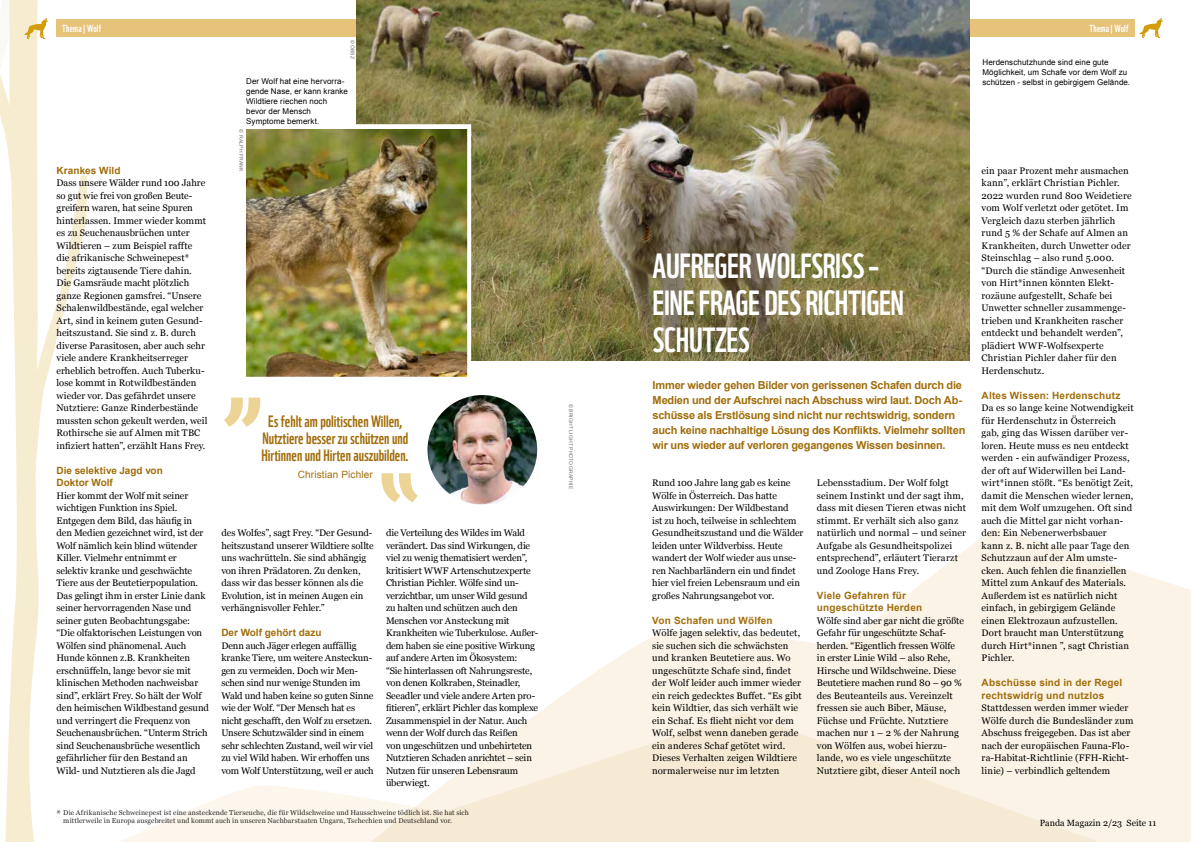
<style>
.page{position:relative;width:1191px;height:842px;background:#fff}
.page>*{position:absolute;margin:0;border:0;box-sizing:border-box;transform-origin:0 0}
.t1{font:108.9px "WWF";color:#d39c0a}
.t2{font:34px/37px "WWF";letter-spacing:-.01em;color:#fff}
.t3{font:16px/17px "WWF";color:#a16d0b;text-align:center}
.t4{font:700 11px/15px "Arial";letter-spacing:-.02em;color:#a16d0b}
.t5{font:700 10px/12.5px "Arial";letter-spacing:.015em;color:#a16d0b}
.t6{font:10px "WWF";letter-spacing:.01em;color:#fff}
.t7{font:10px "Arial";letter-spacing:.015em;color:#a16d0b}
.t8{font:9.5px/12.5px "Georgia";letter-spacing:.005em;color:#000}
.t9{font:9.5px/12.5px "Georgia";letter-spacing:-.015em;color:#000}
.t10{font:9.5px/12.5px "Georgia";letter-spacing:-.02em;color:#000}
.t11{font:9px "Georgia";color:#000}
.t12{font:8px/10px "Arial";letter-spacing:.01em;color:#000}
.t13{font:7px/8px "Georgia";letter-spacing:.015em;color:#000}
.t14{font:5px "Arial";letter-spacing:.035em;color:#706f6f}
.s1{font-size:9.5px}
</style>
<div class="page">
<svg style="left:0;top:0;width:87px;height:713px"></svg>
<svg style="left:539px;top:527px;width:652px;height:315px;fill:#faf3e6"></svg>
<div style="left:652px;top:20px;width:482px;height:17px;background:#e6c379"></div>
<div style="left:57px;top:20px;width:482px;height:17px;background:#e6c379"></div>
<img style="left:25px;top:19px;width:23px;height:20px">
<img style="left:356px;top:0;width:613px;height:360px">
<img style="left:247px;top:129px;width:219px;height:247px">
<div style="left:242px;top:124px;width:229px;height:257px;border:4px solid #fff"></div>
<svg style="left:5px;top:713px;width:1165px;height:129px"></svg>
<img style="left:1140px;top:18px;width:22px;height:20px">
<img style="left:427px;top:395px;width:110px;height:110px;border-radius:55px">
<p class="t6" style="left:62px;top:20px;width:41px">Thema | Wolf</p>
<p class="t5" style="left:57px;top:164px;width:66px">Krankes Wild</p>
<p class="t8" style="left:57px;top:176px;width:152px">Dass unsere Wälder rund 100 Jahre so gut wie frei von großen Beute&shy;greifern waren, hat seine Spuren hinterlassen. Immer wieder kommt es zu Seuchenausbrüchen unter Wildtieren – zum Beispiel raffte die afrikanische Schweinepest* bereits zigtausende Tiere dahin.<br>Die Gamsräude macht plötzlich ganze Regionen gamsfrei. “Unsere Schalenwildbestände, egal welcher Art, sind in keinem guten Gesund&shy;heitszustand. Sie sind z. B. durch diverse Parasitosen, aber auch sehr viele andere Krankheitserreger erheblich betroffen. Auch Tuberku&shy;lose kommt in Rotwildbeständen wieder vor. Das gefährdet unsere Nutztiere: Ganze Rinderbestände mussten schon gekeult werden, weil Rothirsche sie auf Almen mit TBC infiziert hatten”, erzählt Hans Frey.</p>
<p class="t5" style="left:57px;top:464px;width:108px">Die selektive Jagd von<br>Doktor Wolf</p>
<p class="t8" style="left:57px;top:489px;width:154px">Hier kommt der Wolf mit seiner wichtigen Funktion ins Spiel.<br>Entgegen dem Bild, das häufig in den Medien gezeichnet wird, ist der Wolf nämlich kein blind wütender Killer. Vielmehr entnimmt er selektiv kranke und geschwächte Tiere aus der Beutetierpopulation.<br>Das gelingt ihm in erster Linie dank seiner hervorragenden Nase und seiner guten Beobachtungsgabe: “Die olfaktorischen Leistungen von Wölfen sind phänomenal. Auch Hunde können z.B. Krankheiten erschnüffeln, lange bevor sie mit klinischen Methoden nachweisbar sind”, erklärt Frey. So hält der Wolf den heimischen Wildbestand gesund und verringert die Frequenz von Seuchenausbrüchen. “Unterm Strich sind Seuchenausbrüche wesentlich gefährlicher für den Bestand an Wild- und Nutztieren als die Jagd</p>
<p class="t14" style="left:356px;top:40px;width:21px;rotate:90deg">© ÖBSZ</p>
<p class="t12" style="left:246px;top:76px;width:103px">Der Wolf hat eine hervorra&shy;gende Nase, er kann kranke<br>Wildtiere riechen noch bevor der Mensch<br>Symptome bemerkt.</p>
<p class="t14" style="left:245px;top:129px;width:44px;rotate:90deg">© RALPH FRANK</p>
<h1 class="t1" style="left:225px;top:286px;width:37px">„</h1>
<h3 class="t3" style="left:261px;top:411px;width:149px">Es fehlt am politischen Willen,<br>Nutztiere besser zu schützen und<br>Hirtinnen und Hirten auszubilden.</h3>
<p class="t7" style="left:298px;top:468px;width:76px">Christian Pichler</p>
<p class="t8" style="left:221px;top:526px;width:154px">des Wolfes”, sagt Frey. “Der Gesund&shy;heitszustand unserer Wildtiere sollte uns wachrütteln. Sie sind abhängig von ihren Prädatoren. Zu denken, dass wir das besser können als die Evolution, ist in meinen Augen ein verhängnisvoller Fehler.”</p>
<p class="t5" style="left:221px;top:627px;width:102px">Der Wolf gehört dazu</p>
<p class="t10" style="left:221px;top:639px;width:154px">Denn auch Jäger erlegen auffällig kranke Tiere, um weitere Ansteckun&shy;gen zu vermeiden. Doch wir Men&shy;schen sind nur wenige Stunden im Wald und haben keine so guten Sinne wie der Wolf. “Der Mensch hat es nicht geschafft, den Wolf zu ersetzen.<br>Unsere Schutzwälder sind in einem sehr schlechten Zustand, weil wir viel zu viel Wild haben. Wir erhoffen uns vom Wolf Unterstützung, weil er auch</p>
<p class="t9" style="left:386px;top:526px;width:154px">die Verteilung des Wildes im Wald verändert. Das sind Wirkungen, die viel zu wenig thematisiert werden”, kritisiert WWF Artenschutzexperte Christian Pichler. Wölfe sind un&shy;verzichtbar, um unser Wild gesund zu halten und schützen auch den Menschen vor Ansteckung mit Krankheiten wie Tuberkulose. Außer&shy;dem haben sie eine positive Wirkung auf andere Arten im Ökosystem:<br>“Sie hinterlassen oft Nahrungsreste, von denen Kolkraben, Steinadler, Seeadler und viele andere Arten pro&shy;fitieren”, erklärt Pichler das komplexe Zusammenspiel in der Natur. Auch wenn der Wolf durch das Reißen<br>von ungeschützen und unbehirteten Nutztieren Schaden anrichtet – sein Nutzen für unseren Lebensraum überwiegt.</p>
<p class="t13" style="left:63px;top:808px;width:407px;text-indent:-7px"><span class="s1">*</span> Die Afrikanische Schweinepest ist eine ansteckende Tierseuche, die für Wildschweine und Hausschweine tödlich ist. Sie hat sich mittlerweile in Europa ausgebreitet und kommt auch in unseren Nachbarstaaten Ungarn, Tschechien und Deutschland vor.</p>
<p class="t14" style="left:574px;top:404px;width:87px;rotate:90deg">© BRIGHT LIGHT PHOTOGRAPHIE</p>
<p class="t6" style="left:1089px;top:20px;width:41px">Thema | Wolf</p>
<p class="t12" style="left:982px;top:57px;width:149px">Herdenschutzhunde sind eine gute<br>Möglichkeit, um Schafe vor dem Wolf zu schützen - selbst in gebirgigem Gelände.</p>
<h2 class="t2" style="left:652px;top:244px;width:253px">AUFREGER WOLFSRISS –<br>EINE FRAGE DES RICHTIGEN<br>SCHUTZES</h2>
<p class="t4" style="left:652px;top:378px;width:314px">Immer wieder gehen Bilder von gerissenen Schafen durch die Medien und der Aufschrei nach Abschuss wird laut. Doch Ab&shy;schüsse als Erstlösung sind nicht nur rechtswidrig, sondern auch keine nachhaltige Lösung des Konflikts. Vielmehr sollten wir uns wieder auf verloren gegangenes Wissen besinnen.</p>
<p class="t8" style="left:652px;top:476px;width:153px">Rund 100 Jahre lang gab es keine Wölfe in Österreich. Das hatte Auswirkungen: Der Wildbestand<br>ist zu hoch, teilweise in schlechtem Gesundheitszustand und die Wälder leiden unter Wildverbiss. Heute wandert der Wolf wieder aus unse&shy;ren Nachbarländern ein und findet hier viel freien Lebensraum und ein großes Nahrungsangebot vor.</p>
<p class="t5" style="left:652px;top:614px;width:122px">Von Schafen und Wölfen</p>
<p class="t8" style="left:652px;top:626px;width:151px">Wölfe jagen selektiv, das bedeutet, sie suchen sich die schwächsten und kranken Beutetiere aus. Wo ungeschützte Schafe sind, findet der Wolf leider auch immer wieder ein reich gedecktes Buffet. “Es gibt kein Wildtier, das sich verhält wie ein Schaf. Es flieht nicht vor dem Wolf, selbst wenn daneben gerade ein anderes Schaf getötet wird.<br>Dieses Verhalten zeigen Wildtiere normalerweise nur im letzten</p>
<p class="t8" style="left:817px;top:476px;width:151px">Lebensstadium. Der Wolf folgt seinem Instinkt und der sagt ihm, dass mit diesen Tieren etwas nicht stimmt. Er verhält sich also ganz natürlich und normal – und seiner<br>Aufgabe als Gesundheitspolizei entsprechend”, erläutert Tierarzt und Zoologe Hans Frey.</p>
<p class="t5" style="left:817px;top:589px;width:107px">Viele Gefahren für ungeschützte Herden</p>
<p class="t8" style="left:817px;top:614px;width:149px">Wölfe sind aber gar nicht die größte<br>Gefahr für ungeschützte Schaf&shy;herden. “Eigentlich fressen Wölfe in erster Linie Wild – also Rehe,<br>Hirsche und Wildschweine. Diese<br>Beutetiere machen rund 80 – 90 % des Beuteanteils aus. Vereinzelt fressen sie auch Biber, Mäuse,<br>Füchse und Früchte. Nutztiere machen nur 1 – 2 % der Nahrung von Wölfen aus, wobei hierzu&shy;lande, wo es viele ungeschützte<br>Nutztiere gibt, dieser Anteil noch</p>
<p class="t8" style="left:981px;top:164px;width:152px">ein paar Prozent mehr ausmachen kann”, erklärt Christian Pichler.<br>2022 wurden rund 800 Weidetiere vom Wolf verletzt oder getötet. Im<br>Vergleich dazu sterben jährlich rund 5 % der Schafe auf Almen an<br>Krankheiten, durch Unwetter oder<br>Steinschlag – also rund 5.000. “Durch die ständige Anwesenheit von Hirt*innen könnten Elekt&shy;rozäune aufgestellt, Schafe bei<br>Unwetter schneller zusammenge&shy;trieben und Krankheiten rascher entdeckt und behandelt werden”, plädiert WWF-Wolfsexperte<br>Christian Pichler daher für den<br>Herdenschutz.</p>
<p class="t5" style="left:981px;top:389px;width:140px">Altes Wissen: Herdenschutz</p>
<p class="t8" style="left:981px;top:401px;width:153px">Da es so lange keine Notwendigkeit für Herdenschutz in Österreich gab, ging das Wissen darüber ver&shy;loren. Heute muss es neu entdeckt werden - ein aufwändiger Prozess, der oft auf Widerwillen bei Land&shy;wirt*innen stößt. “Es benötigt Zeit, damit die Menschen wieder lernen, mit dem Wolf umzugehen. Oft sind auch die Mittel gar nicht vorhan&shy;den: Ein Nebenerwerbsbauer<br>kann z. B. nicht alle paar Tage den<br>Schutzzaun auf der Alm umste&shy;cken. Auch fehlen die finanziellen<br>Mittel zum Ankauf des Materials.<br>Außerdem ist es natürlich nicht einfach, in gebirgigem Gelände einen Elektrozaun aufzustellen.<br>Dort braucht man Unterstützung durch Hirt*innen ”, sagt Christian<br>Pichler.</p>
<p class="t5" style="left:981px;top:677px;width:142px">Abschüsse sind in der Regel rechtswidrig und nutzlos</p>
<p class="t8" style="left:981px;top:701px;width:153px">Stattdessen werden immer wieder Wölfe durch die Bundesländer zum Abschuss freigegeben. Das ist aber nach der europäischen Fauna-Flo&shy;ra-Habitat-Richtlinie (FFH-Richt&shy;linie) – verbindlich geltendem</p>
<p class="t11" style="left:1039px;top:816px;width:118px">Panda Magazin 2/23 Seite 11</p>
</div>
